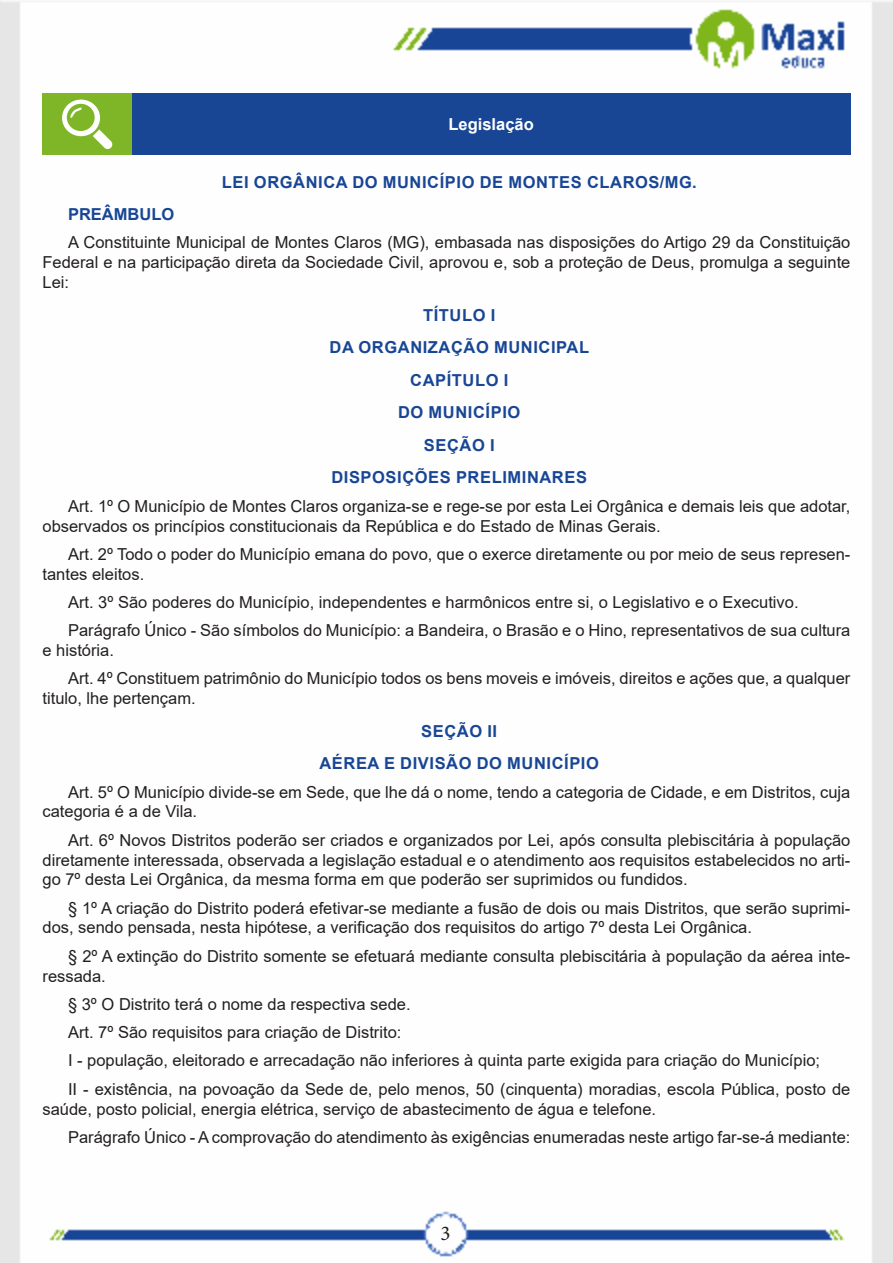
<style>
.page{position:relative;width:893px;height:1263px;background:#fff}
.page>*{position:absolute;margin:0;border:0;box-sizing:border-box;transform-origin:0 0}
.t1{font:21px "Minion Pro";color:#231f20}
.TEXTO_BASE{font:16.5px/19.8px "Arial";color:#231f20}
.TITULO_DE_LEI{font:700 16.5px "Arial";letter-spacing:.035em;color:#184695}
.Titulo_de_Caixa{font:700 16.5px "Arial";color:#fff}
.TITULO_DE_ASSUNTO__CORPO{font:700 16.5px "Arial";color:#184695}
</style>
<div class="page">
<img style="left:0;top:0;width:893px;height:1263px">
<div style="left:43px;top:94px;width:89px;height:61px;background:#7fb628"></div>
<div style="left:132px;top:94px;width:718px;height:61px;background:#184695"></div>
<svg style="left:62px;top:100px;width:51px;height:49px"></svg>
<p class="Titulo_de_Caixa" style="left:448px;top:113px;width:87px">Legislação</p>
<p class="TITULO_DE_LEI" style="left:222px;top:170px;width:476px">LEI ORGÂNICA DO MUNICÍPIO DE MONTES CLAROS/MG.</p>
<p class="TITULO_DE_ASSUNTO__CORPO" style="left:68px;top:203px;width:108px">PREÂMBULO</p>
<p class="TEXTO_BASE" style="left:43px;top:233px;width:809px;text-align:justify;text-indent:26px">A Constituinte Municipal de Montes Claros (MG), embasada nas disposições do Artigo 29 da Constituição Federal e na participação direta da Sociedade Civil, aprovou e, sob a proteção de Deus, promulga a seguinte Lei:</p>
<p class="TITULO_DE_LEI" style="left:423px;top:303px;width:74px">TÍTULO I</p>
<p class="TITULO_DE_LEI" style="left:330px;top:336px;width:261px">DA ORGANIZAÇÃO MUNICIPAL</p>
<p class="TITULO_DE_LEI" style="left:410px;top:368px;width:100px">CAPÍTULO I</p>
<p class="TITULO_DE_LEI" style="left:398px;top:401px;width:124px">DO MUNICÍPIO</p>
<p class="TITULO_DE_LEI" style="left:424px;top:433px;width:72px">SEÇÃO I</p>
<p class="TITULO_DE_LEI" style="left:331px;top:466px;width:257px">DISPOSIÇÕES PRELIMINARES</p>
<p class="TEXTO_BASE" style="left:43px;top:496px;width:809px;text-indent:26px">Art. 1º O Município de Montes Claros organiza-se e rege-se por esta Lei Orgânica e demais leis que adotar, observados os princípios constitucionais da República e do Estado de Minas Gerais.</p>
<p class="TEXTO_BASE" style="left:43px;top:544px;width:809px;text-indent:26px">Art. 2º Todo o poder do Município emana do povo, que o exerce diretamente ou por meio de seus represen&shy;tantes eleitos.</p>
<p class="TEXTO_BASE" style="left:68px;top:592px;width:732px">Art. 3º São poderes do Município, independentes e harmônicos entre si, o Legislativo e o Executivo.</p>
<p class="TEXTO_BASE" style="left:43px;top:620px;width:809px;text-indent:26px">Parágrafo Único - São símbolos do Município: a Bandeira, o Brasão e o Hino, representativos de sua cultura e história.</p>
<p class="TEXTO_BASE" style="left:43px;top:669px;width:809px;text-indent:26px">Art. 4º Constituem patrimônio do Município todos os bens moveis e imóveis, direitos e ações que, a qualquer titulo, lhe pertençam.</p>
<p class="TITULO_DE_LEI" style="left:421px;top:719px;width:77px">SEÇÃO II</p>
<p class="TITULO_DE_LEI" style="left:319px;top:752px;width:281px">AÉREA E DIVISÃO DO MUNICÍPIO</p>
<p class="TEXTO_BASE" style="left:43px;top:782px;width:809px;text-indent:26px">Art. 5º O Município divide-se em Sede, que lhe dá o nome, tendo a categoria de Cidade, e em Distritos, cuja categoria é a de Vila.</p>
<p class="TEXTO_BASE" style="left:43px;top:830px;width:809px;text-align:justify;text-indent:26px">Art. 6º Novos Distritos poderão ser criados e organizados por Lei, após consulta plebiscitária à população diretamente interessada, observada a legislação estadual e o atendimento aos requisitos estabelecidos no arti&shy;go 7º desta Lei Orgânica, da mesma forma em que poderão ser suprimidos ou fundidos.</p>
<p class="TEXTO_BASE" style="left:43px;top:898px;width:809px;text-indent:26px">§ 1º A criação do Distrito poderá efetivar-se mediante a fusão de dois ou mais Distritos, que serão suprimi&shy;dos, sendo pensada, nesta hipótese, a verificação dos requisitos do artigo 7º desta Lei Orgânica.</p>
<p class="TEXTO_BASE" style="left:43px;top:946px;width:809px;text-indent:26px">§ 2º A extinção do Distrito somente se efetuará mediante consulta plebiscitária à população da aérea inte&shy;ressada.</p>
<p class="TEXTO_BASE" style="left:68px;top:994px;width:344px">§ 3º O Distrito terá o nome da respectiva sede.</p>
<p class="TEXTO_BASE" style="left:68px;top:1022px;width:335px">Art. 7º São requisitos para criação de Distrito:</p>
<p class="TEXTO_BASE" style="left:68px;top:1051px;width:754px">I - população, eleitorado e arrecadação não inferiores à quinta parte exigida para criação do Município;</p>
<p class="TEXTO_BASE" style="left:43px;top:1079px;width:809px;text-indent:26px">II - existência, na povoação da Sede de, pelo menos, 50 (cinquenta) moradias, escola Pública, posto de saúde, posto policial, energia elétrica, serviço de abastecimento de água e telefone.</p>
<p class="TEXTO_BASE" style="left:68px;top:1127px;width:784px">Parágrafo Único - A comprovação do atendimento às exigências enumeradas neste artigo far-se-á mediante:</p>
<p class="t1" style="left:440px;top:1219px;width:12px">3</p>
</div>
